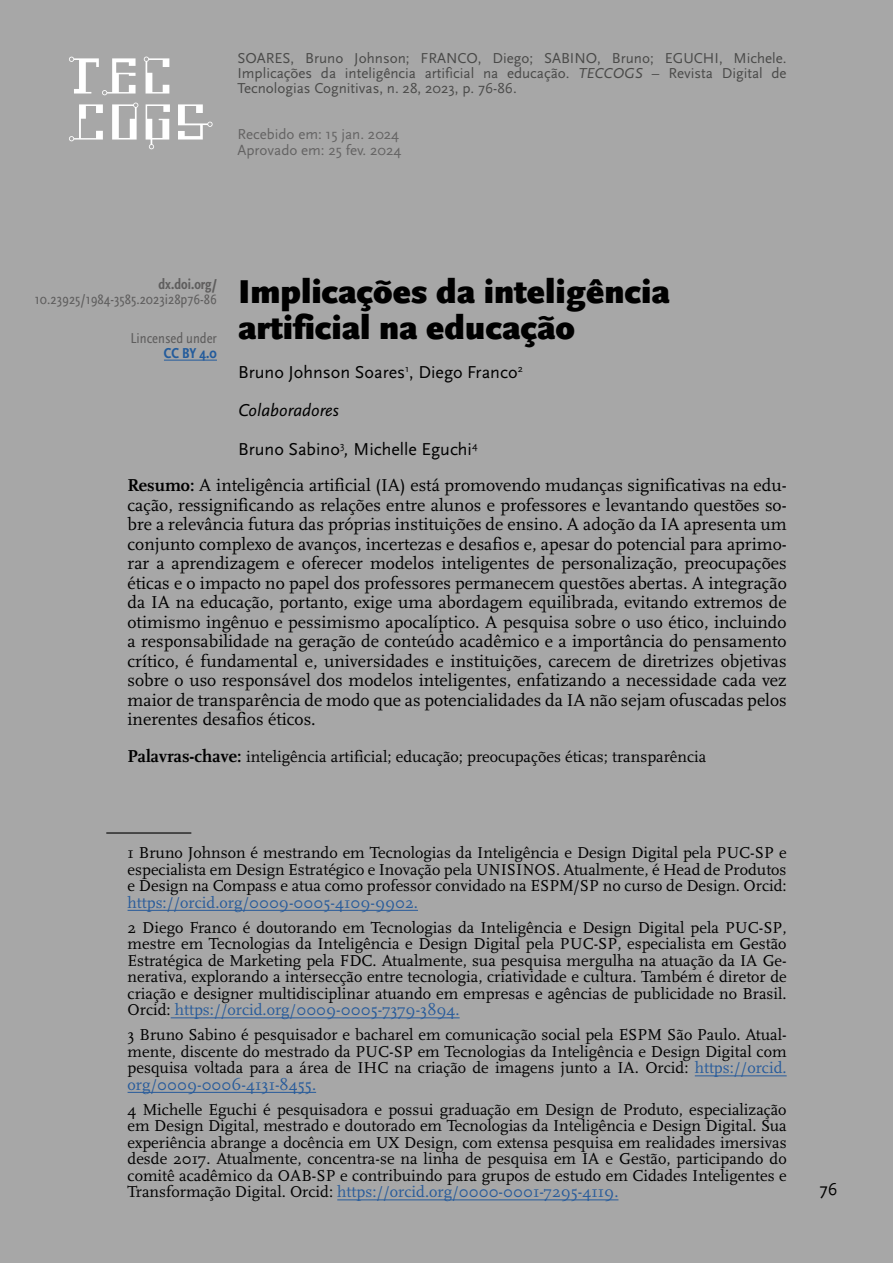
<style>
.page{position:relative;width:893px;height:1263px;background:#a7a7a7}
.page>*{position:absolute;margin:0;border:0;box-sizing:border-box;transform-origin:0 0}
.t1{font:900 34.5px/36px "Scala Sans";color:#000}
.t2{font:18px/19.5px "Scala";color:#000;text-align:justify}
.t3{font:18px/38.5px "Scala Sans";color:#000}
.t4{font:16.5px/16.5px "Scala";color:#000;text-align:justify}
.t5{font:16.5px "Scala";color:#275b9b}
.t6{font:15px/15px "Scala Sans";color:#4a4a49;text-align:justify}
.t7{font:15px "Scala Sans Cond";color:#5f5e5e}
.t8{font:15px/16.5px "Scala Sans";color:#646363}
.t9{font:700 15px "Scala Sans Cond";color:#5f5e5e}
.t10{font:700 15px "Scala Sans Cond";color:#245c9c}
.s1{font-style:italic}
.s2{font-weight:700}
.s3{font-weight:700;font-size:18px}
.s4{color:#275b9b}
</style>
<div class="page">
<svg style="left:69px;top:57px;width:67px;height:38px"></svg>
<svg style="left:144px;top:57px;width:25px;height:37px"></svg>
<svg style="left:69px;top:104px;width:34px;height:37px"></svg>
<svg style="left:112px;top:103px;width:26px;height:37px"></svg>
<svg style="left:178px;top:104px;width:35px;height:36px"></svg>
<svg style="left:146px;top:104px;width:24px;height:45px"></svg>
<hr style="left:106px;top:832px;width:85px;height:1px;background:#000">
<hr style="left:128px;top:910px;width:290px;height:1px;background:#275b9b">
<hr style="left:171px;top:1017px;width:289px;height:1px;background:#275b9b">
<hr style="left:695px;top:1075px;width:92px;height:1px;background:#275b9b">
<hr style="left:128px;top:1092px;width:188px;height:1px;background:#275b9b">
<hr style="left:337px;top:1199px;width:281px;height:1px;background:#275b9b">
<hr style="left:164px;top:360px;width:53px;height:1px;background:#245c9c">
<p class="t6" style="left:237px;top:51px;width:551px">SOARES, Bruno Johnson; FRANCO, Diego; SABINO, Bruno; EGUCHI, Michele.<br>Implicações da inteligência artificial na educação. <span class="s1">TECCOGS</span> – Revista Digital de Tecnologias Cognitivas, n. 28, 2023, p. 76-86.</p>
<p class="t8" style="left:237px;top:126px;width:165px">Recebido em: 15 jan. 2024<br>Aprovado em: 25 fev. 2024</p>
<h1 class="t1" style="left:238px;top:275px;width:433px">Implicações da inteligência artificial na educação</h1>
<p class="t3" style="left:238px;top:353px;width:286px">Bruno Johnson Soares<sup>1</sup>, Diego Franco<sup>2<br></sup><span class="s1">Colaboradores<br></span>Bruno Sabino<sup>3</sup><span class="s1">,</span> Michelle Eguchi<sup>4</sup></p>
<p class="t2" style="left:128px;top:476px;width:661px"><span class="s2">Resumo:</span> A inteligência artificial (IA) está promovendo mudanças significativas na edu&shy;cação, ressignificando as relações entre alunos e professores e levantando questões so&shy;bre a relevância futura das próprias instituições de ensino. A adoção da IA apresenta um conjunto complexo de avanços, incertezas e desafios e, apesar do potencial para aprimo&shy;rar a aprendizagem e oferecer modelos inteligentes de personalização, preocupações éticas e o impacto no papel dos professores permanecem questões abertas. A integração da IA na educação, portanto, exige uma abordagem equilibrada, evitando extremos de otimismo ingênuo e pessimismo apocalíptico. A pesquisa sobre o uso ético, incluindo a responsabilidade na geração de conteúdo acadêmico e a importância do pensamento crítico, é fundamental e, universidades e instituições, carecem de diretrizes objetivas sobre o uso responsável dos modelos inteligentes, enfatizando a necessidade cada vez maior de transparência de modo que as potencialidades da IA não sejam ofuscadas pelos inerentes desafios éticos.</p>
<p class="t4" style="left:128px;top:749px;width:580px"><span class="s3">Palavras-chave:</span> inteligência artificial; educação; preocupações éticas; transparência</p>
<p class="t9" style="left:159px;top:276px;width:60px">dx.doi.org/</p>
<p class="t7" style="left:35px;top:291px;width:183px">10.23925/1984-3585.2023i28p76-86</p>
<p class="t7" style="left:130px;top:330px;width:88px">Lincensed under</p>
<p class="t10" style="left:164px;top:345px;width:55px">CC BY 4.0</p>
<p class="t4" style="left:128px;top:845px;width:661px">1 Bruno Johnson é mestrando em Tecnologias da Inteligência e Design Digital pela PUC-SP e especialista em Design Estratégico e Inovação pela UNISINOS. Atualmente, é Head de Produtos e Design na Compass e atua como professor convidado na ESPM/SP no curso de Design. Orcid:</p>
<p class="t5" style="left:128px;top:893px;width:292px">https://orcid.org/0009-0005-4109-9902.</p>
<p class="t4" style="left:128px;top:919px;width:661px">2 Diego Franco é doutorando em Tecnologias da Inteligência e Design Digital pela PUC-SP, mestre em Tecnologias da Inteligência e Design Digital pela PUC-SP, especialista em Gestão Estratégica de Marketing pela FDC. Atualmente, sua pesquisa mergulha na atuação da IA Ge&shy;nerativa, explorando a intersecção entre tecnologia, criatividade e cultura. Também é diretor de criação e designer multidisciplinar atuando em empresas e agências de publicidade no Brasil.<br>Orcid: <span class="s4">https://orcid.org/0009-0005-7379-3894.</span></p>
<p class="t4" style="left:128px;top:1027px;width:661px">3 Bruno Sabino é pesquisador e bacharel em comunicação social pela ESPM São Paulo. Atual&shy;mente, discente do mestrado da PUC-SP em Tecnologias da Inteligência e Design Digital com pesquisa voltada para a área de IHC na criação de imagens junto a IA. Orcid: <span class="s4">https://orcid. org/0009-0006-4131-8455.</span></p>
<p class="t4" style="left:128px;top:1101px;width:661px">4 Michelle Eguchi é pesquisadora e possui graduação em Design de Produto, especialização em Design Digital, mestrado e doutorado em Tecnologias da Inteligência e Design Digital. Sua experiência abrange a docência em UX Design, com extensa pesquisa em realidades imersivas desde 2017. Atualmente, concentra-se na linha de pesquisa em IA e Gestão, participando do comitê acadêmico da OAB-SP e contribuindo para grupos de estudo em Cidades Inteligentes e Transformação Digital. Orcid: <span class="s4">https://orcid.org/0000-0001-7295-4119.</span></p>
<p class="t3" style="left:819px;top:1170px;width:20px">76</p>
</div>
